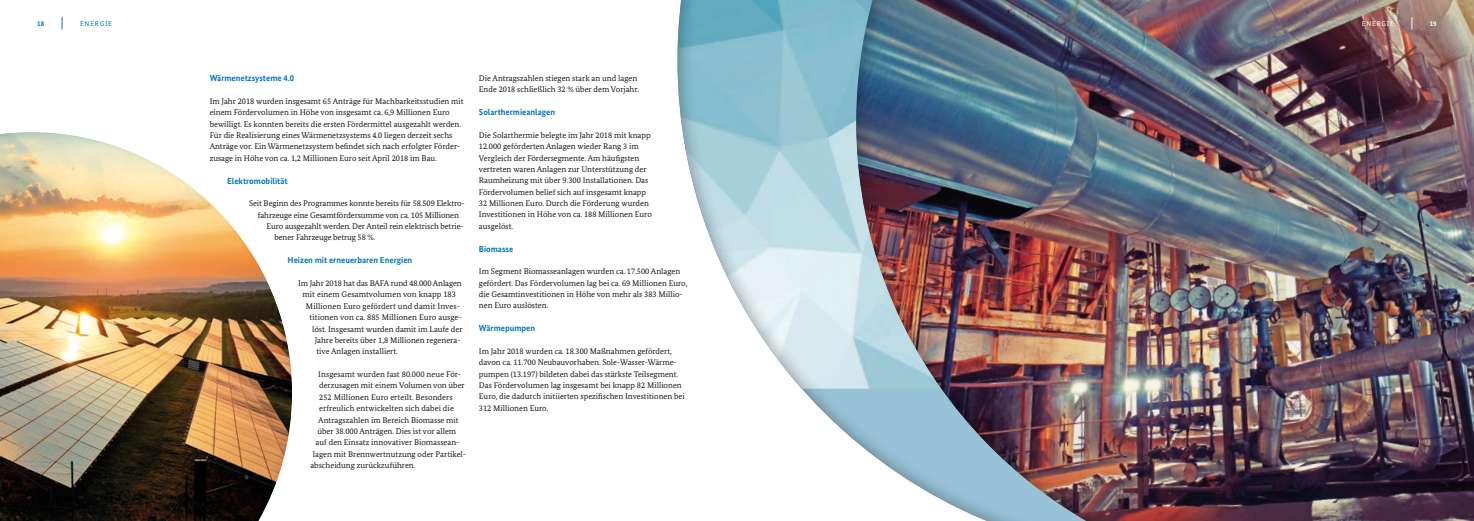
<style>
.page{position:relative;width:1474px;height:521px;background:#fff}
.page>*{position:absolute;margin:0;border:0;box-sizing:border-box;transform-origin:0 0}
.t1{font:700 8.75px "Bundes Sans";color:#0076bd}
.t2{font:8.31px/11.4px "Bundes Serif";color:#1a171c}
.t3{font:7px "Bundes Sans";color:#0076bd}
.t4{font:7px "Bundes Sans";letter-spacing:.11em;color:#fff}
.t5{font:700 7px "Bundes Sans";color:#0076bd}
.t6{font:700 7px "Bundes Sans";color:#fff}
</style>
<div class="page">
<svg style="left:62px;top:17px;width:1px;height:12px"></svg>
<div style="left:676px;top:0;width:797px;height:521px;background:#1a171c;opacity:.5"></div>
<div style="left:0;top:131px;width:293px;height:390px;background:#1a171c;opacity:.35"></div>
<div style="left:854px;top:0;width:619px;height:521px;background:#1a171c;opacity:.5"></div>
<svg style="left:1411px;top:17px;width:1px;height:13px"></svg>
<p class="t5" style="left:37px;top:19px;width:8px">18</p>
<p class="t3" style="left:80px;top:19px;width:6px">ENERGIE</p>
<p class="t1" style="left:210px;top:73px;width:86px">Wärmenetzsysteme 4.0</p>
<p class="t2" style="left:210px;top:95px;width:255px">Im Jahr 2018 wurden insgesamt 65 Anträge für Machbarkeitsstudien mit einem Fördervolumen in Höhe von insgesamt ca. 6,9 Millionen Euro bewilligt. Es konnten bereits die ersten Fördermittel ausgezahlt werden.<br>Für die Realisierung eines Wärmenetzsystems 4.0 liegen derzeit sechs Anträge vor. Ein Wärmenetzsystem befindet sich nach erfolgter Förder&shy;zusage in Höhe von ca. 1,2 Millionen Euro seit April 2018 im Bau.</p>
<p class="t1" style="left:227px;top:175px;width:62px">Elektromobilität</p>
<p class="t2" style="left:249px;top:198px;width:217px">Seit Beginn des Programmes konnte bereits für 58.509 Elektro-</p>
<p class="t2" style="left:258px;top:209px;width:203px">fahrzeuge eine Gesamtfördersumme von ca. 105 Millionen</p>
<p class="t2" style="left:266px;top:220px;width:199px">Euro ausgezahlt werden. Der Anteil rein elektrisch betrie-</p>
<p class="t2" style="left:274px;top:232px;width:102px">bener Fahrzeuge betrug 58 %.</p>
<p class="t1" style="left:287px;top:255px;width:126px">Heizen mit erneuerbaren Energien</p>
<p class="t2" style="left:298px;top:277px;width:165px">Im Jahr 2018 hat das BAFA rund 48.000 Anlagen</p>
<p class="t2" style="left:302px;top:289px;width:155px">mit einem Gesamtvolumen von knapp 183</p>
<p class="t2" style="left:306px;top:300px;width:155px">Millionen Euro gefördert und damit Inves-</p>
<p class="t2" style="left:309px;top:311px;width:154px">titionen von ca. 885 Millionen Euro ausge-</p>
<p class="t2" style="left:312px;top:323px;width:152px">löst. Insgesamt wurden damit im Laufe der</p>
<p class="t2" style="left:315px;top:334px;width:147px">Jahre bereits über 1,8 Millionen regenera-</p>
<p class="t2" style="left:316px;top:346px;width:83px">tive Anlagen installiert.</p>
<p class="t2" style="left:318px;top:368px;width:144px">Insgesamt wurden fast 80.000 neue För-</p>
<p class="t2" style="left:319px;top:380px;width:147px">derzusagen mit einem Volumen von über</p>
<p class="t2" style="left:319px;top:391px;width:135px">252 Millionen Euro erteilt. Besonders</p>
<p class="t2" style="left:319px;top:402px;width:136px">erfreulich entwickelten sich dabei die</p>
<p class="t2" style="left:318px;top:414px;width:142px">Antragszahlen im Bereich Biomasse mit</p>
<p class="t2" style="left:317px;top:425px;width:140px">über 38.000 Anträgen. Dies ist vor allem</p>
<p class="t2" style="left:315px;top:437px;width:145px">auf den Einsatz innovativer Biomassean-</p>
<p class="t2" style="left:313px;top:448px;width:155px">lagen mit Brennwertnutzung oder Partikel-</p>
<p class="t2" style="left:310px;top:459px;width:107px">abscheidung zurückzuführen.</p>
<p class="t2" style="left:479px;top:72px;width:162px">Die Antragszahlen stiegen stark an und lagen<br>Ende 2018 schließlich 32 % über dem Vorjahr.</p>
<p class="t1" style="left:479px;top:107px;width:78px">Solarthermieanlagen</p>
<p class="t2" style="left:479px;top:129px;width:174px">Die Solarthermie belegte im Jahr 2018 mit knapp 12.000 geförderten Anlagen wieder Rang 3 im Vergleich der Fördersegmente. Am häufigsten vertreten waren Anlagen zur Unterstützung der Raumheizung mit über 9.300 Installationen. Das Fördervolumen belief sich auf insgesamt knapp 32 Millionen Euro. Durch die Förderung wurden Investitionen in Höhe von ca. 188 Millionen Euro ausgelöst.</p>
<p class="t1" style="left:479px;top:243px;width:36px">Biomasse</p>
<p class="t2" style="left:479px;top:266px;width:210px">Im Segment Biomasseanlagen wurden ca. 17.500 Anlagen gefördert. Das Fördervolumen lag bei ca. 69 Millionen Euro, die Gesamtinvestitionen in Höhe von mehr als 383 Millio&shy;nen Euro auslösten.</p>
<p class="t1" style="left:479px;top:323px;width:58px">Wärmepumpen</p>
<p class="t2" style="left:479px;top:345px;width:207px">Im Jahr 2018 wurden ca. 18.300 Maßnahmen gefördert, davon ca. 11.700 Neubauvorhaben. Sole-Wasser-Wärme&shy;pumpen (13.197) bildeten dabei das stärkste Teilsegment.<br>Das Fördervolumen lag insgesamt bei knapp 82 Millionen Euro, die dadurch initiierten spezifischen Investitionen bei 312 Millionen Euro.</p>
<p class="t4" style="left:1361px;top:19px;width:33px">ENERGIE</p>
<p class="t6" style="left:1429px;top:19px;width:8px">19</p>
</div>
